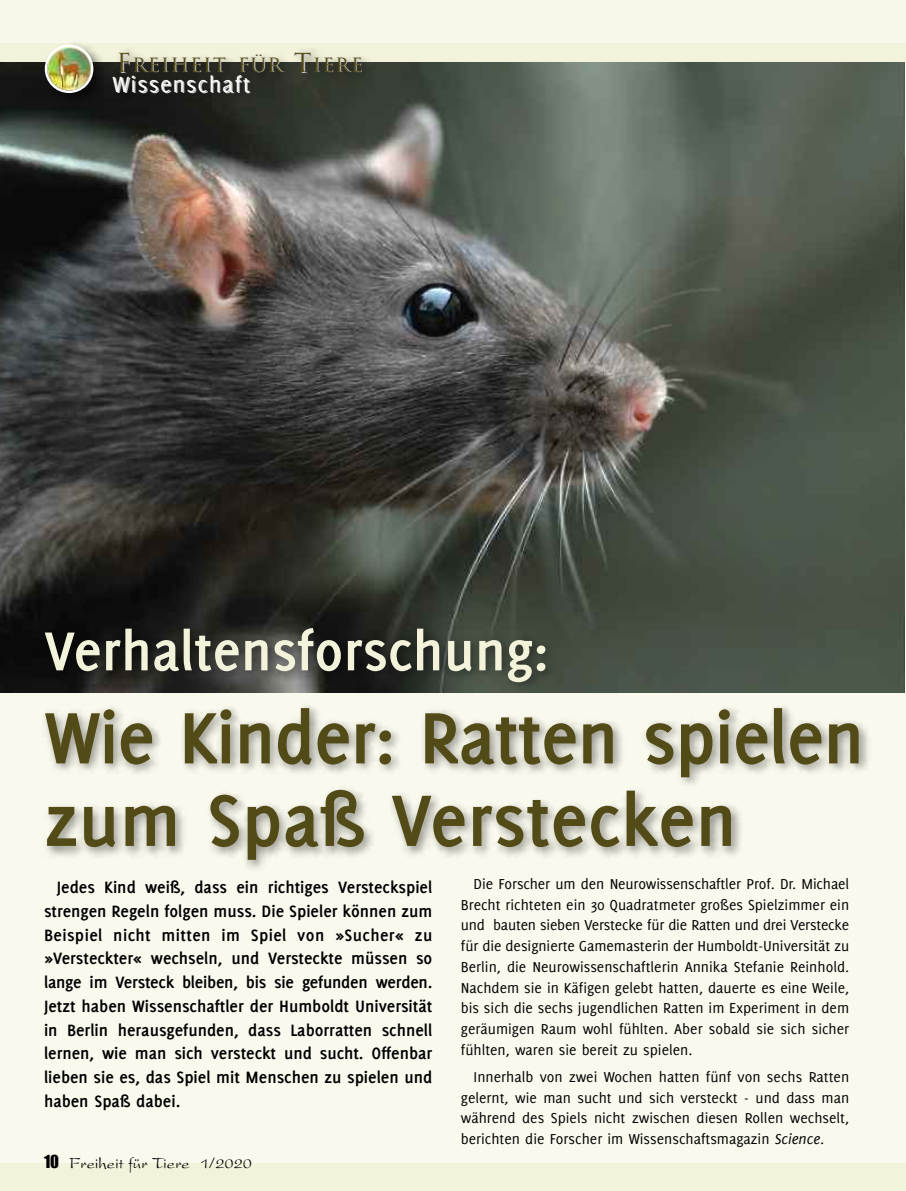
<style>
.page{position:relative;width:906px;height:1191px;background:#fff}
.page>*{position:absolute;margin:0;border:0;box-sizing:border-box;transform-origin:0 0}
.t1{font:700 79.5px/82.5px "Delicious";letter-spacing:-.015em;color:#534b17}
.t2{font:700 60px "Delicious";color:#f3f3db}
.t3{font:24px "Delicious";letter-spacing:.05em;color:#fff}
.t4{font:19.2px "Trajan";letter-spacing:.065em;color:#534b17}
.t5{font:700 18px/23.7px "Delicious";color:#000;text-align:justify}
.t6{font:16.5px "President";color:#000}
.t7{font:15.75px/20.9px "Delicious";color:#000;text-align:justify}
.s1{font-size:25.5px}
.s2{color:#ccc}
.s3{font-style:italic}
.s4{font-family:"Impact"}
</style>
<div class="page">
<div style="left:0;top:22px;width:906px;height:1160px;background:#f9f9ed"></div>
<img style="left:0;top:61px;width:905px;height:631px">
<div style="left:0;top:1163px;width:906px;height:28px;background:#f3f3db"></div>
<div style="left:0;top:0;width:906px;height:44px;background:#f8f8ea"></div>
<div style="left:0;top:43px;width:906px;height:18px;background:#f3f3db"></div>
<img style="left:38px;top:43px;width:64px;height:70px">
<img style="left:45px;top:44px;width:37px;height:49px">
<img style="left:82px;top:43px;width:285px;height:62px">
<img style="left:102px;top:61px;width:597px;height:67px">
<img style="left:10px;top:606px;width:895px;height:264px">
<p class="t4" style="left:117px;top:54px;width:247px"><span class="s1">F</span>REIHEIT F<span class="s2">ÜR</span> <span class="s1">T</span>IE<span class="s2">R</span>E</p>
<h3 class="t3" style="left:112px;top:75px;width:139px">Wissenschaft</h3>
<h2 class="t2" style="left:44px;top:628px;width:506px">Verhaltensforschung:</h2>
<h1 class="t1" style="left:44px;top:701px;width:821px">Wie Kinder: Ratten spielen zum Spaß Verstecken</h1>
<p class="t5" style="left:44px;top:876px;width:390px;text-indent:13px">Jedes Kind weiß, dass ein richtiges Versteckspiel strengen Regeln folgen muss. Die Spieler können zum Beispiel nicht mitten im Spiel von »Sucher« zu »Versteckter« wechseln, und Versteckte müssen so lange im Versteck bleiben, bis sie gefunden werden.<br>Jetzt haben Wissenschaftler der Humboldt Universität in Berlin herausgefunden, dass Laborratten schnell lernen, wie man sich versteckt und sucht. Offenbar lieben sie es, das Spiel mit Menschen zu spielen und haben Spaß dabei.</p>
<p class="t7" style="left:461px;top:874px;width:390px;text-indent:13px">Die Forscher um den Neurowissenschaftler Prof. Dr. Michael Brecht richteten ein 30 Quadratmeter großes Spielzimmer ein und bauten sieben Verstecke für die Ratten und drei Verstecke für die designierte Gamemasterin der Humboldt-Universität zu Berlin, die Neurowissenschaftlerin Annika Stefanie Reinhold.<br>Nachdem sie in Käfigen gelebt hatten, dauerte es eine Weile, bis sich die sechs jugendlichen Ratten im Experiment in dem geräumigen Raum wohl fühlten. Aber sobald sie sich sicher fühlten, waren sie bereit zu spielen.</p>
<p class="t7" style="left:461px;top:1067px;width:390px;text-indent:13px">Innerhalb von zwei Wochen hatten fünf von sechs Ratten gelernt, wie man sucht und sich versteckt - und dass man während des Spiels nicht zwischen diesen Rollen wechselt, berichten die Forscher im Wissenschaftsmagazin <span class="s3">Science</span>.</p>
<p class="t6" style="left:44px;top:1158px;width:209px"><span class="s4">10</span> Freiheit für Tiere 1/2020</p>
</div>
